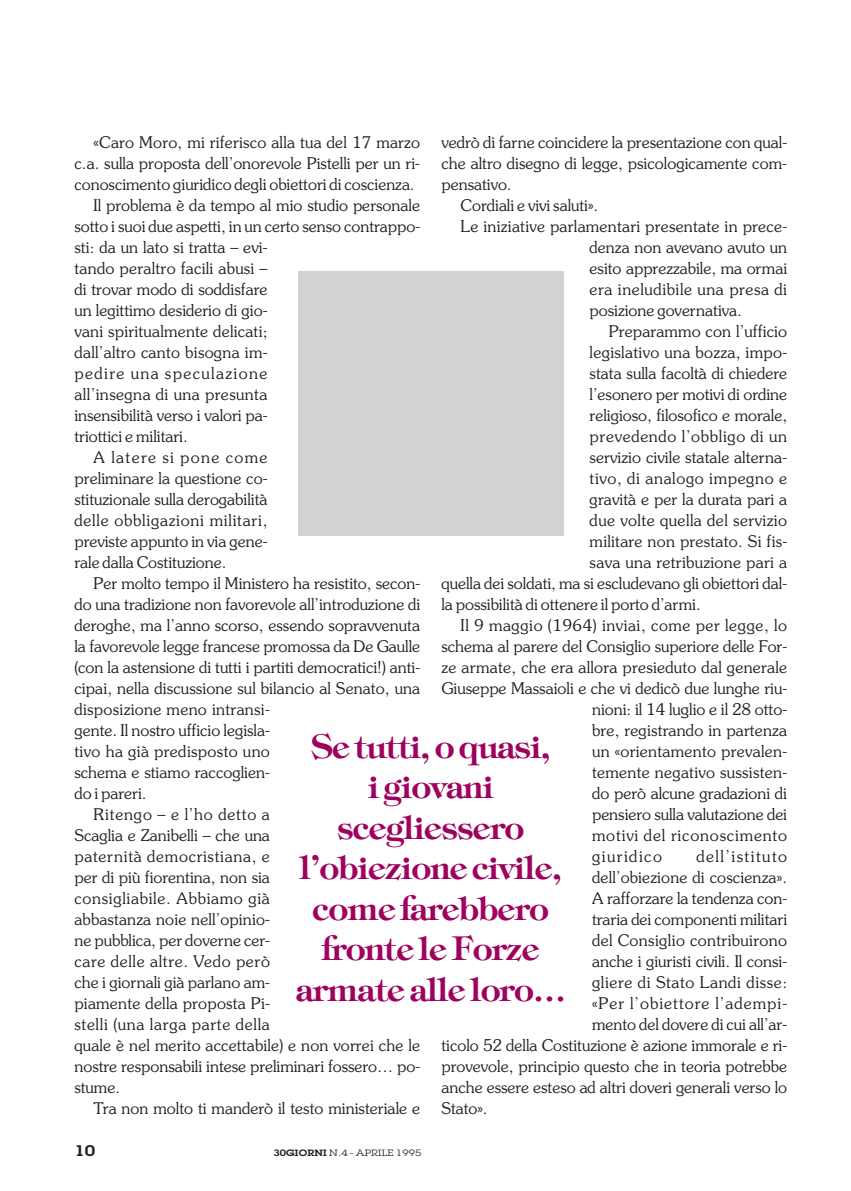
<style>
.page{position:relative;width:851px;height:1191px;background:#fff}
.page>*{position:absolute;margin:0;border:0;box-sizing:border-box;transform-origin:0 0}
.t1{font:600 33px/40.5px "Tiffany";letter-spacing:-.025em;color:#9e015e;text-align:center}
.t2{font:300 16.05px "Souvenir";color:#231f20}
.t3{font:300 16.05px "Souvenir";letter-spacing:.02em;color:#231f20}
.t4{font:300 16.05px "Souvenir";letter-spacing:.04em;color:#231f20}
.t5{font:300 16.05px "Souvenir";letter-spacing:.045em;color:#231f20}
.t6{font:300 16.05px "Souvenir";letter-spacing:.025em;color:#231f20}
.t7{font:300 16.05px "Souvenir";letter-spacing:.035em;color:#231f20}
.t8{font:300 16.05px "Souvenir";letter-spacing:.05em;color:#231f20}
.t9{font:300 16.05px "Souvenir";letter-spacing:.085em;color:#231f20}
.t10{font:300 16.05px "Souvenir";letter-spacing:.03em;color:#231f20}
.t11{font:300 16.05px "Souvenir";letter-spacing:.065em;color:#231f20}
.t12{font:300 16.05px "Souvenir";letter-spacing:.09em;color:#231f20}
.t13{font:600 15px "Lubalin Graph";color:#231f20;scale:1.2 1}
.t14{font:9px "Lubalin Graph";letter-spacing:.015em;color:#231f20;scale:1.2 1}
.s1{font-weight:600}
</style>
<div class="page">
<div style="left:298px;top:271px;width:265px;height:265px;background:#d1d2d4"></div>
<p class="t2" style="left:441px;top:135px;width:347px">vedrò di farne coincidere la presentazione con qual-</p>
<p class="t2" style="left:441px;top:156px;width:347px">che altro disegno di legge, psicologicamente com-</p>
<p class="t2" style="left:441px;top:177px;width:72px">pensativo.</p>
<p class="t2" style="left:460px;top:198px;width:139px">Cordiali e vivi saluti».</p>
<p class="t2" style="left:460px;top:219px;width:328px">Le iniziative parlamentari presentate in prece-</p>
<p class="t2" style="left:589px;top:240px;width:199px">denza non avevano avuto un</p>
<p class="t2" style="left:589px;top:261px;width:199px">esito apprezzabile, ma ormai</p>
<p class="t7" style="left:589px;top:282px;width:199px">era ineludibile una presa di</p>
<p class="t2" style="left:589px;top:303px;width:154px">posizione governativa.</p>
<p class="t2" style="left:608px;top:324px;width:180px">Preparammo con l’ufficio</p>
<p class="t3" style="left:589px;top:345px;width:199px">legislativo una bozza, impo-</p>
<p class="t2" style="left:589px;top:366px;width:199px">stata sulla facoltà di chiedere</p>
<p class="t2" style="left:589px;top:387px;width:199px">l’esonero per motivi di ordine</p>
<p class="t2" style="left:589px;top:408px;width:199px">religioso, filosofico e morale,</p>
<p class="t4" style="left:589px;top:429px;width:199px">prevedendo l’obbligo di un</p>
<p class="t2" style="left:589px;top:450px;width:199px">servizio civile statale alterna-</p>
<p class="t4" style="left:589px;top:471px;width:199px">tivo, di analogo impegno e</p>
<p class="t2" style="left:589px;top:492px;width:199px">gravità e per la durata pari a</p>
<p class="t10" style="left:589px;top:513px;width:199px">due volte quella del servizio</p>
<p class="t2" style="left:589px;top:534px;width:199px">militare non prestato. Si fis-</p>
<p class="t3" style="left:589px;top:555px;width:199px">sava una retribuzione pari a</p>
<p class="t2" style="left:441px;top:576px;width:347px">quella dei soldati, ma si escludevano gli obiettori dal-</p>
<p class="t2" style="left:441px;top:597px;width:261px">la possibilità di ottenere il porto d’armi.</p>
<p class="t7" style="left:460px;top:618px;width:328px">Il 9 maggio (1964) inviai, come per legge, lo</p>
<p class="t2" style="left:441px;top:639px;width:347px">schema al parere del Consiglio superiore delle For-</p>
<p class="t2" style="left:441px;top:660px;width:347px">ze armate, che era allora presieduto dal generale</p>
<p class="t2" style="left:441px;top:681px;width:347px">Giuseppe Massaioli e che vi dedicò due lunghe riu-</p>
<p class="t2" style="left:592px;top:702px;width:196px">nioni: il 14 luglio e il 28 otto-</p>
<p class="t2" style="left:592px;top:723px;width:196px">bre, registrando in partenza</p>
<p class="t3" style="left:592px;top:744px;width:196px">un «orientamento prevalen-</p>
<p class="t3" style="left:592px;top:765px;width:196px">temente negativo sussisten-</p>
<p class="t2" style="left:592px;top:786px;width:196px">do però alcune gradazioni di</p>
<p class="t2" style="left:592px;top:807px;width:196px">pensiero sulla valutazione dei</p>
<p class="t8" style="left:592px;top:828px;width:196px">motivi del riconoscimento</p>
<p class="t12" style="left:592px;top:849px;width:71px">giuridico</p>
<p class="t12" style="left:696px;top:849px;width:92px">dell’istituto</p>
<p class="t2" style="left:592px;top:870px;width:196px">dell’obiezione di coscienza».</p>
<p class="t2" style="left:592px;top:891px;width:196px">A rafforzare la tendenza con-</p>
<p class="t2" style="left:592px;top:912px;width:196px">traria dei componenti militari</p>
<p class="t6" style="left:592px;top:933px;width:196px">del Consiglio contribuirono</p>
<p class="t2" style="left:592px;top:954px;width:196px">anche i giuristi civili. Il consi-</p>
<p class="t4" style="left:592px;top:975px;width:196px">gliere di Stato Landi disse:</p>
<p class="t11" style="left:592px;top:996px;width:196px">«Per l’obiettore l’adempi-</p>
<p class="t2" style="left:592px;top:1017px;width:196px">mento del dovere di cui all’ar-</p>
<p class="t2" style="left:441px;top:1038px;width:347px">ticolo 52 della Costituzione è azione immorale e ri-</p>
<p class="t2" style="left:441px;top:1059px;width:347px">provevole, principio questo che in teoria potrebbe</p>
<p class="t2" style="left:441px;top:1080px;width:347px">anche essere esteso ad altri doveri generali verso lo</p>
<p class="t2" style="left:441px;top:1101px;width:48px">Stato».</p>
<p class="t2" style="left:94px;top:135px;width:328px">«Caro Moro, mi riferisco alla tua del 17 marzo</p>
<p class="t2" style="left:74px;top:156px;width:347px">c.a. sulla proposta dell’onorevole Pistelli per un ri-</p>
<p class="t2" style="left:74px;top:177px;width:342px">conoscimento giuridico degli obiettori di coscienza.</p>
<p class="t2" style="left:94px;top:198px;width:328px">Il problema è da tempo al mio studio personale</p>
<p class="t2" style="left:74px;top:219px;width:347px">sotto i suoi due aspetti, in un certo senso contrappo-</p>
<p class="t2" style="left:74px;top:240px;width:194px">sti: da un lato si tratta – evi-</p>
<p class="t3" style="left:74px;top:261px;width:194px">tando peraltro facili abusi –</p>
<p class="t2" style="left:74px;top:282px;width:194px">di trovar modo di soddisfare</p>
<p class="t2" style="left:74px;top:303px;width:194px">un legittimo desiderio di gio-</p>
<p class="t2" style="left:74px;top:324px;width:194px">vani spiritualmente delicati;</p>
<p class="t3" style="left:74px;top:345px;width:194px">dall’altro canto bisogna im-</p>
<p class="t9" style="left:74px;top:366px;width:194px">pedire una speculazione</p>
<p class="t6" style="left:74px;top:387px;width:194px">all’insegna di una presunta</p>
<p class="t2" style="left:74px;top:408px;width:194px">insensibilità verso i valori pa-</p>
<p class="t2" style="left:74px;top:429px;width:115px">triottici e militari.</p>
<p class="t9" style="left:94px;top:450px;width:175px">A latere si pone come</p>
<p class="t2" style="left:74px;top:471px;width:194px">preliminare la questione co-</p>
<p class="t2" style="left:74px;top:492px;width:194px">stituzionale sulla derogabilità</p>
<p class="t5" style="left:74px;top:513px;width:194px">delle obbligazioni militari,</p>
<p class="t2" style="left:74px;top:534px;width:194px">previste appunto in via gene-</p>
<p class="t2" style="left:74px;top:555px;width:153px">rale dalla Costituzione.</p>
<p class="t2" style="left:94px;top:576px;width:328px">Per molto tempo il Ministero ha resistito, secon-</p>
<p class="t2" style="left:74px;top:597px;width:347px">do una tradizione non favorevole all’introduzione di</p>
<p class="t2" style="left:74px;top:618px;width:347px">deroghe, ma l’anno scorso, essendo sopravvenuta</p>
<p class="t2" style="left:74px;top:639px;width:347px">la favorevole legge francese promossa da De Gaulle</p>
<p class="t2" style="left:74px;top:660px;width:347px">(con la astensione di tutti i partiti democratici!) anti-</p>
<p class="t2" style="left:74px;top:681px;width:347px">cipai, nella discussione sul bilancio al Senato, una</p>
<p class="t3" style="left:74px;top:702px;width:197px">disposizione meno intransi-</p>
<p class="t2" style="left:74px;top:723px;width:197px">gente. Il nostro ufficio legisla-</p>
<p class="t6" style="left:74px;top:744px;width:197px">tivo ha già predisposto uno</p>
<p class="t2" style="left:74px;top:765px;width:197px">schema e stiamo raccoglien-</p>
<p class="t2" style="left:74px;top:786px;width:74px">do i pareri.</p>
<p class="t8" style="left:94px;top:807px;width:178px">Ritengo – e l’ho detto a</p>
<p class="t2" style="left:74px;top:828px;width:197px">Scaglia e Zanibelli – che una</p>
<p class="t5" style="left:74px;top:849px;width:197px">paternità democristiana, e</p>
<p class="t2" style="left:74px;top:870px;width:197px">per di più fiorentina, non sia</p>
<p class="t5" style="left:74px;top:891px;width:197px">consigliabile. Abbiamo già</p>
<p class="t2" style="left:74px;top:912px;width:197px">abbastanza noie nell’opinio-</p>
<p class="t2" style="left:74px;top:933px;width:197px">ne pubblica, per doverne cer-</p>
<p class="t4" style="left:74px;top:954px;width:197px">care delle altre. Vedo però</p>
<p class="t2" style="left:74px;top:975px;width:197px">che i giornali già parlano am-</p>
<p class="t2" style="left:74px;top:996px;width:197px">piamente della proposta Pi-</p>
<p class="t4" style="left:74px;top:1017px;width:197px">stelli (una larga parte della</p>
<p class="t2" style="left:74px;top:1038px;width:347px">quale è nel merito accettabile) e non vorrei che le</p>
<p class="t2" style="left:74px;top:1059px;width:347px">nostre responsabili intese preliminari fossero… po-</p>
<p class="t2" style="left:74px;top:1080px;width:47px">stume.</p>
<p class="t2" style="left:94px;top:1101px;width:328px">Tra non molto ti manderò il testo ministeriale e</p>
<h1 class="t1" style="left:295px;top:729px;width:272px">Se tutti, o quasi,<br>i giovani scegliessero l’obiezione civile, come farebbero fronte le Forze armate alle loro…</h1>
<p class="t13" style="left:74px;top:1145px;width:19px">10</p>
<p class="t14" style="left:273px;top:1149px;width:125px"><span class="s1">30GIORNI</span> N.4 - APRILE 1995</p>
</div>
